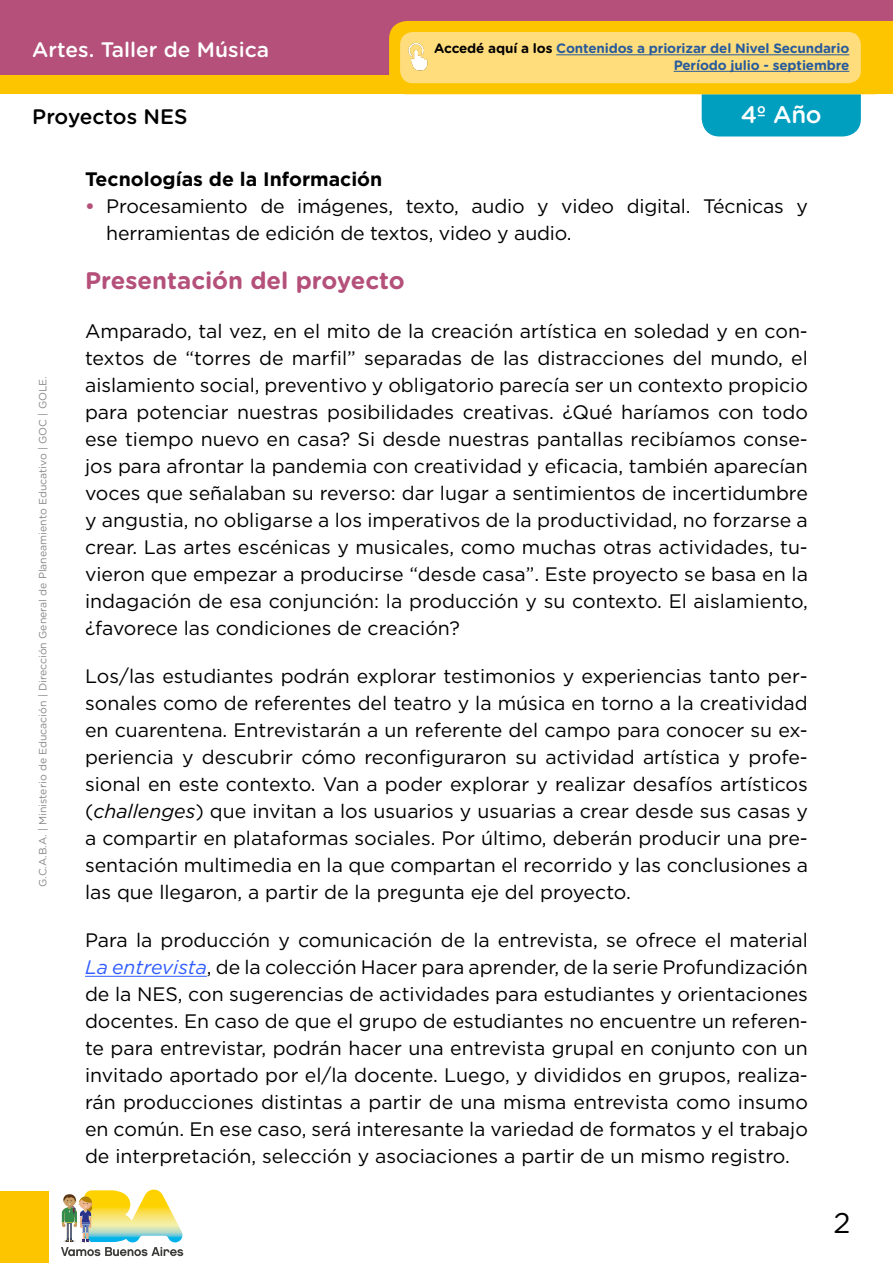
<style>
.page{position:relative;width:893px;height:1263px;background:#fff}
.page>*{position:absolute;margin:0;border:0;box-sizing:border-box;transform-origin:0 0}
.t1{font:28.5px "Gotham Rounded";color:#000}
.t2{font:700 24px "Gotham Rounded";color:#b4507a}
.t3{font:500 24px "Gotham Rounded";color:#fff}
.t4{font:500 21px "Gotham Rounded";color:#fff}
.t5{font:500 21px "Gotham Rounded";color:#000}
.t6{font:19.5px/27px "Gotham";color:#000;text-align:justify}
.t7{font:700 19.5px "Gotham";color:#000}
.t8{font:700 13.5px/16.5px "Gotham Rounded";letter-spacing:-.01em;color:#275b9b;text-align:right}
.t9{font:10.5px "Gotham Rounded";color:#878787}
.s1{color:#000}
.s2{font-weight:700;color:#b4507a}
.s3{font-style:italic}
.s4{font-style:italic;color:#305cff}
</style>
<div class="page">
<div style="left:0;top:0;width:893px;height:78px;background:#b4507a"></div>
<div style="left:0;top:1191px;width:48px;height:72px;background:#fdc500"></div>
<svg style="left:61px;top:1189px;width:122px;height:67px"></svg>
<div style="left:0;top:75px;width:893px;height:19px;background:#fdc500"></div>
<svg style="left:389px;top:21px;width:504px;height:115px"></svg>
<div style="left:400px;top:32px;width:461px;height:51px;background:#ffdc7c;border-radius:13px"></div>
<img style="left:400px;top:33px;width:28px;height:48px">
<hr style="left:556px;top:54px;width:293px;height:1px;background:#275b9b">
<hr style="left:674px;top:71px;width:175px;height:1px;background:#275b9b">
<hr style="left:85px;top:976px;width:122px;height:1px;background:#305cff">
<p class="t4" style="left:32px;top:35px;width:238px">Artes. Taller de Música</p>
<p class="t5" style="left:32px;top:101px;width:157px">Proyectos NES</p>
<p class="t8" style="left:434px;top:40px;width:417px"><span class="s1">Accedé aquí a los</span> Contenidos a priorizar del Nivel Secundario<br>Período julio - septiembre</p>
<p class="t3" style="left:741px;top:97px;width:82px">4º Año</p>
<p class="t9" style="left:36px;top:887px;width:512px;rotate:-90deg">G.C.A.B.A. | Ministerio de Educación | Dirección General de Planeamiento Educativo | GOC | GOLE.</p>
<p class="t7" style="left:85px;top:166px;width:299px">Tecnologías de la Información</p>
<p class="t6" style="left:106px;top:192px;width:703px;text-indent:-21px"><span class="s2">•</span> Procesamiento de imágenes, texto, audio y video digital. Técnicas y herramientas de edición de textos, video y audio.</p>
<p class="t2" style="left:85px;top:263px;width:321px">Presentación del proyecto</p>
<p class="t6" style="left:85px;top:317px;width:724px">Amparado, tal vez, en el mito de la creación artística en soledad y en con&shy;textos de “torres de marfil” separadas de las distracciones del mundo, el aislamiento social, preventivo y obligatorio parecía ser un contexto propicio para potenciar nuestras posibilidades creativas. ¿Qué haríamos con todo ese tiempo nuevo en casa? Si desde nuestras pantallas recibíamos conse&shy;jos para afrontar la pandemia con creatividad y eficacia, también aparecían voces que señalaban su reverso: dar lugar a sentimientos de incertidumbre y angustia, no obligarse a los imperativos de la productividad, no forzarse a crear. Las artes escénicas y musicales, como muchas otras actividades, tu&shy;vieron que empezar a producirse “desde casa”. Este proyecto se basa en la indagación de esa conjunción: la producción y su contexto. El aislamiento, ¿favorece las condiciones de creación?</p>
<p class="t6" style="left:85px;top:662px;width:724px">Los/las estudiantes podrán explorar testimonios y experiencias tanto per&shy;sonales como de referentes del teatro y la música en torno a la creatividad en cuarentena. Entrevistarán a un referente del campo para conocer su ex&shy;periencia y descubrir cómo reconfiguraron su actividad artística y profe&shy;sional en este contexto. Van a poder explorar y realizar desafíos artísticos (<span class="s3">challenges</span>) que invitan a los usuarios y usuarias a crear desde sus casas y a compartir en plataformas sociales. Por último, deberán producir una pre&shy;sentación multimedia en la que compartan el recorrido y las conclusiones a las que llegaron, a partir de la pregunta eje del proyecto.</p>
<p class="t6" style="left:85px;top:926px;width:724px">Para la producción y comunicación de la entrevista, se ofrece el material <span class="s4">La entrevista</span>, de la colección Hacer para aprender, de la serie Profundización de la NES, con sugerencias de actividades para estudiantes y orientaciones docentes. En caso de que el grupo de estudiantes no encuentre un referen&shy;te para entrevistar, podrán hacer una entrevista grupal en conjunto con un invitado aportado por el/la docente. Luego, y divididos en grupos, realiza&shy;rán producciones distintas a partir de una misma entrevista como insumo en común. En ese caso, será interesante la variedad de formatos y el trabajo de interpretación, selección y asociaciones a partir de un mismo registro.</p>
<h1 class="t1" style="left:833px;top:1203px;width:19px">2</h1>
</div>
